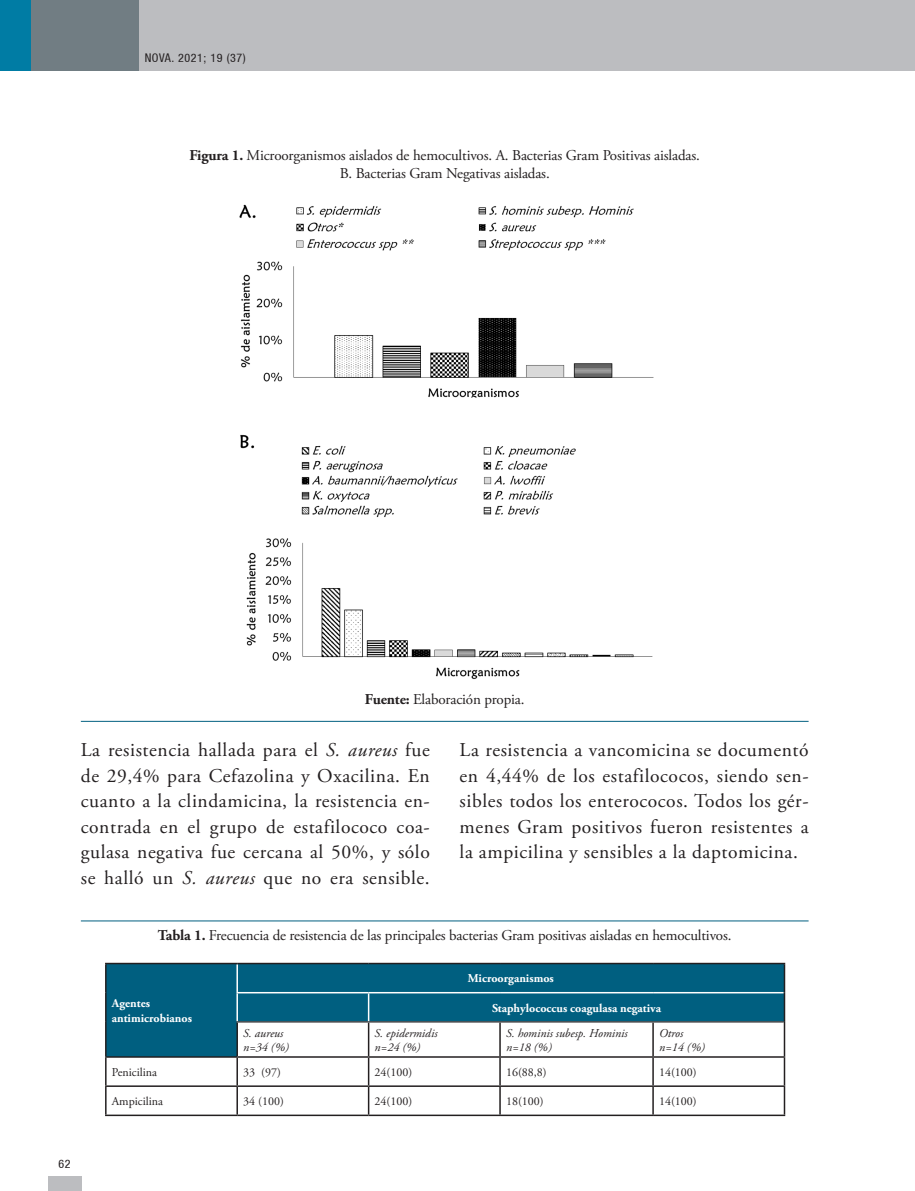
<style>
.page{position:relative;width:915px;height:1191px;background:#fff}
.page>*{position:absolute;margin:0;border:0;box-sizing:border-box;transform-origin:0 0}
.parrafo_corrido{font:19.5px/25.5px "Adobe Garamond Pro";letter-spacing:.03em;color:#231f20;text-align:justify}
.t1{font:15px/18px "Adobe Garamond Pro";letter-spacing:-.01em;color:#231f20;text-align:center}
.t2{font:italic 12px "Adobe Garamond Pro";color:#231f20}
.t3{font:12px "Adobe Garamond Pro";color:#231f20}
.t4{font:700 12px/14.4px "Adobe Garamond Pro";color:#fff}
.t5{font:condensed 12px "Helvetica 57";letter-spacing:.05em;color:#231f20}
.s1{font-weight:700}
.s2{font-style:italic}
</style>
<div class="page">
<div style="left:0;top:0;width:914px;height:71px;background:#bcbdc0"></div>
<div style="left:0;top:0;width:138px;height:71px;background:#717d83"></div>
<div style="left:0;top:0;width:31px;height:71px;background:#007ca4"></div>
<div style="left:48px;top:1175px;width:33px;height:16px;background:#bcbdc0"></div>
<div style="left:106px;top:964px;width:677px;height:58px;background:#005f80"></div>
<svg style="left:106px;top:1022px;width:677px;height:92px"></svg>
<hr style="left:236px;top:1021px;width:132px;height:1px;background:#4b4c4d">
<hr style="left:368px;top:1021px;width:132px;height:1px;background:#4b4c4d">
<hr style="left:500px;top:1021px;width:152px;height:1px;background:#4b4c4d">
<hr style="left:652px;top:1021px;width:131px;height:1px;background:#4b4c4d">
<hr style="left:236px;top:964px;width:2px;height:28px;background:#fff">
<hr style="left:236px;top:992px;width:132px;height:1px;background:#fff">
<hr style="left:236px;top:993px;width:2px;height:28px;background:#fff">
<hr style="left:368px;top:992px;width:132px;height:1px;background:#fff">
<svg style="left:368px;top:993px;width:1px;height:28px"></svg>
<hr style="left:500px;top:992px;width:152px;height:1px;background:#fff">
<hr style="left:652px;top:992px;width:131px;height:1px;background:#fff">
<hr style="left:236px;top:1022px;width:2px;height:34px;background:#231f20">
<hr style="left:368px;top:1022px;width:1px;height:34px;background:#231f20">
<hr style="left:499px;top:1022px;width:1px;height:34px;background:#231f20">
<hr style="left:652px;top:1022px;width:1px;height:34px;background:#231f20">
<hr style="left:783px;top:1022px;width:2px;height:34px;background:#231f20">
<hr style="left:236px;top:1057px;width:2px;height:28px;background:#231f20">
<hr style="left:783px;top:1057px;width:2px;height:28px;background:#231f20">
<hr style="left:236px;top:1087px;width:2px;height:27px;background:#231f20">
<svg style="left:368px;top:1057px;width:1px;height:57px"></svg>
<svg style="left:499px;top:1057px;width:1px;height:57px"></svg>
<svg style="left:652px;top:1057px;width:1px;height:57px"></svg>
<hr style="left:783px;top:1087px;width:2px;height:27px;background:#231f20">
<hr style="left:105px;top:962px;width:132px;height:2px;background:#231f20">
<svg style="left:105px;top:964px;width:1px;height:28px"></svg>
<hr style="left:237px;top:962px;width:131px;height:2px;background:#231f20">
<hr style="left:368px;top:962px;width:132px;height:2px;background:#231f20">
<hr style="left:500px;top:962px;width:152px;height:2px;background:#231f20">
<hr style="left:652px;top:962px;width:133px;height:2px;background:#231f20">
<hr style="left:783px;top:964px;width:2px;height:28px;background:#231f20">
<hr style="left:105px;top:992px;width:1px;height:30px;background:#231f20">
<hr style="left:783px;top:992px;width:2px;height:30px;background:#231f20">
<hr style="left:105px;top:1022px;width:1px;height:34px;background:#231f20">
<hr style="left:105px;top:1056px;width:132px;height:1px;background:#231f20">
<hr style="left:237px;top:1056px;width:131px;height:1px;background:#231f20">
<hr style="left:368px;top:1056px;width:132px;height:1px;background:#231f20">
<hr style="left:500px;top:1056px;width:152px;height:1px;background:#231f20">
<hr style="left:652px;top:1056px;width:133px;height:1px;background:#231f20">
<hr style="left:105px;top:1085px;width:132px;height:2px;background:#231f20">
<svg style="left:105px;top:1057px;width:1px;height:57px"></svg>
<hr style="left:237px;top:1085px;width:131px;height:2px;background:#231f20">
<hr style="left:368px;top:1085px;width:132px;height:2px;background:#231f20">
<hr style="left:500px;top:1085px;width:152px;height:2px;background:#231f20">
<hr style="left:652px;top:1085px;width:133px;height:2px;background:#231f20">
<hr style="left:105px;top:1114px;width:132px;height:2px;background:#231f20">
<hr style="left:237px;top:1114px;width:131px;height:2px;background:#231f20">
<hr style="left:368px;top:1114px;width:132px;height:2px;background:#231f20">
<hr style="left:500px;top:1114px;width:152px;height:2px;background:#231f20">
<hr style="left:652px;top:1114px;width:133px;height:2px;background:#231f20">
<img style="left:239px;top:204px;width:415px;height:475px">
<hr style="left:81px;top:721px;width:727px;height:1px;background:#005f80">
<hr style="left:81px;top:920px;width:727px;height:1px;background:#005f80">
<p class="t5" style="left:145px;top:51px;width:103px">NOVA. 2021; 19 (37)</p>
<p class="t1" style="left:189px;top:146px;width:511px"><span class="s1">Figura 1.</span> Microorganismos aislados de hemocultivos. A. Bacterias Gram Positivas aisladas.<br>B. Bacterias Gram Negativas aisladas.</p>
<p class="t1" style="left:365px;top:691px;width:161px"><span class="s1">Fuente:</span> Elaboración propia.</p>
<p class="parrafo_corrido" style="left:81px;top:738px;width:350px">La resistencia hallada para el <span class="s2">S. aureus</span> fue de 29,4% para Cefazolina y Oxacilina. En cuanto a la clindamicina, la resistencia en&shy;contrada en el grupo de estafilococo coa&shy;gulasa negativa fue cercana al 50%, y sólo se halló un <span class="s2">S. aureus</span> que no era sensible.</p>
<p class="parrafo_corrido" style="left:459px;top:738px;width:350px">La resistencia a vancomicina se documentó en 4,44% de los estafilococos, siendo sen&shy;sibles todos los enterococos. Todos los gér&shy;menes Gram positivos fueron resistentes a la ampicilina y sensibles a la daptomicina.</p>
<p class="t1" style="left:158px;top:926px;width:575px"><span class="s1">Tabla 1.</span> Frecuencia de resistencia de las principales bacterias Gram positivas aisladas en hemocultivos.</p>
<p class="t4" style="left:112px;top:996px;width:82px">Agentes antimicrobianos</p>
<p class="t2" style="left:243px;top:1025px;width:42px">S. aureus</p>
<p class="t2" style="left:243px;top:1040px;width:47px">n=34 (%)</p>
<p class="t2" style="left:374px;top:1025px;width:64px">S. epidermidis</p>
<p class="t2" style="left:374px;top:1040px;width:47px">n=24 (%)</p>
<p class="t4" style="left:467px;top:971px;width:87px">Microorganismos</p>
<p class="t4" style="left:492px;top:1000px;width:170px">Staphylococcus coagulasa negativa</p>
<p class="t2" style="left:506px;top:1025px;width:123px">S. hominis subesp. Hominis</p>
<p class="t2" style="left:506px;top:1040px;width:47px">n=18 (%)</p>
<p class="t2" style="left:658px;top:1025px;width:26px">Otros</p>
<p class="t2" style="left:658px;top:1040px;width:47px">n=14 (%)</p>
<p class="t3" style="left:112px;top:1065px;width:47px">Penicilina</p>
<p class="t3" style="left:243px;top:1065px;width:39px">33 (97)</p>
<p class="t3" style="left:374px;top:1065px;width:39px">24(100)</p>
<p class="t3" style="left:506px;top:1065px;width:42px">16(88,8)</p>
<p class="t3" style="left:658px;top:1065px;width:39px">14(100)</p>
<p class="t3" style="left:112px;top:1094px;width:53px">Ampicilina</p>
<p class="t3" style="left:243px;top:1094px;width:42px">34 (100)</p>
<p class="t3" style="left:374px;top:1094px;width:39px">24(100)</p>
<p class="t3" style="left:506px;top:1094px;width:39px">18(100)</p>
<p class="t3" style="left:658px;top:1094px;width:39px">14(100)</p>
<p class="t5" style="left:59px;top:1156px;width:14px">62</p>
</div>
